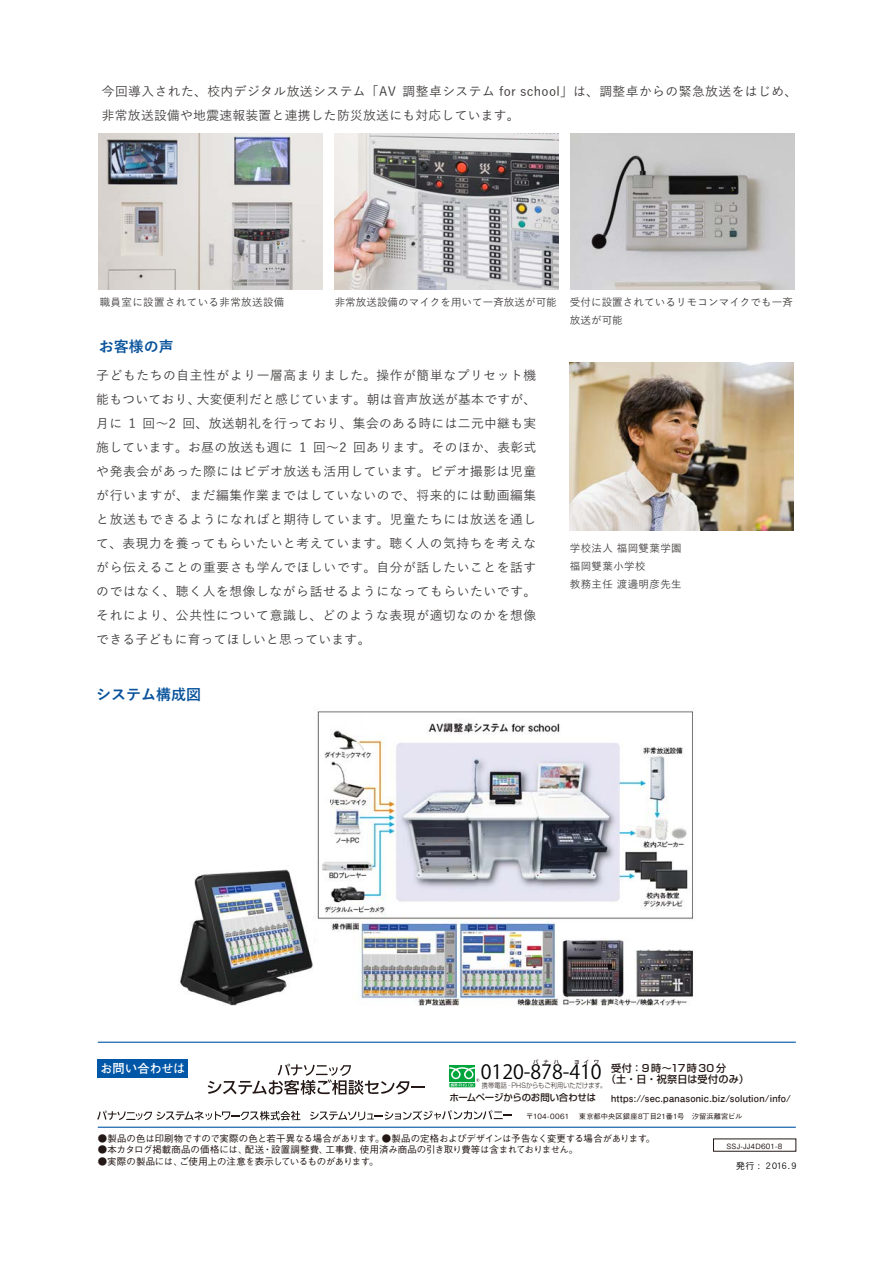
<style>
.page{position:relative;width:893px;height:1263px;background:#fff}
.page>*{position:absolute;margin:0;border:0;box-sizing:border-box;transform-origin:0 0}
.t1{font:19.5px "Koz Go Pr 6 N";color:#000}
.t2{font:700 15px "Yu Go";color:#07529b}
.t3{font:500 12.75px/24px "Yu Go";letter-spacing:.03em;color:#3d3a39;text-align:justify}
.t4{font:700 12.3px "Futo Go B101 Pro";letter-spacing:-.01em;color:#fff}
.t5{font:500 10.5px/18px "Yu Go";letter-spacing:.015em;color:#3d3a39}
.t6{font:500 10.5px/18px "Yu Go";letter-spacing:.035em;color:#3d3a39}
.t7{font:500 10.2px/11.6px "Shin Go Pro";letter-spacing:.02em;color:#231815}
.t8{font:500 9.45px "Gothic BBB Pro";letter-spacing:.01em;color:#231815}
.t9{font:700 9.45px "Futo Go B101 Pro";letter-spacing:.02em;color:#231815}
.t10{font:500 9.45px "Shin Go Pro";letter-spacing:-.02em;color:#231815}
.t11{font:9px "DFHS Gothic W3 MP RKSJ H";letter-spacing:.035em;color:#000}
.t12{font:500 7.2px "Gothic BBB Pro";letter-spacing:.02em;color:#231815}
.t13{font:300 6.75px "Shin Go Pro";letter-spacing:.02em;color:#231815;scale:.9 1}
.t14{font:500 5.4px "Shin Go Pro";letter-spacing:.895em;color:#231815}
</style>
<div class="page">
<img style="left:180px;top:708px;width:514px;height:298px">
<hr style="left:98px;top:1127px;width:698px;height:1px;background:#0056a7">
<hr style="left:98px;top:1042px;width:698px;height:1px;background:#0056a7">
<div style="left:98px;top:1059px;width:90px;height:19px;background:#0056a7"></div>
<div style="left:449px;top:1064px;width:26px;height:17px;background:#00a53c"></div>
<svg style="left:449px;top:1067px;width:30px;height:20px"></svg>
<svg style="left:97px;top:1110px;width:203px;height:10px"></svg>
<svg style="left:208px;top:1064px;width:217px;height:31px"></svg>
<svg style="left:310px;top:1110px;width:202px;height:10px"></svg>
<img style="left:569px;top:363px;width:224px;height:168px">
<img style="left:98px;top:134px;width:224px;height:155px">
<img style="left:334px;top:134px;width:224px;height:155px">
<img style="left:570px;top:134px;width:224px;height:155px">
<p class="t3" style="left:102px;top:77px;width:697px">今回導入された、校内デジタル放送システム「AV 調整卓システム for school」は、調整卓からの緊急放送をはじめ、非常放送設備や地震速報装置と連携した防災放送にも対応しています。</p>
<p class="t6" style="left:100px;top:292px;width:186px">職員室に設置されている非常放送設備</p>
<p class="t5" style="left:570px;top:292px;width:225px;text-indent:-235px">非常放送設備のマイクを用いて一斉放送が可能 受付に設置されているリモコンマイクでも一斉放送が可能</p>
<p class="t2" style="left:99px;top:338px;width:76px">お客様の声</p>
<p class="t3" style="left:96px;top:361px;width:442px">子どもたちの自主性がより一層高まりました。操作が簡単なプリセット機能もついており、大変便利だと感じています。朝は音声放送が基本ですが、月に 1 回～2 回、放送朝礼を行っており、集会のある時には二元中継も実施しています。お昼の放送も週に 1 回～2 回あります。そのほか、表彰式や発表会があった際にはビデオ放送も活用しています。ビデオ撮影は児童が行いますが、まだ編集作業まではしていないので、将来的には動画編集と放送もできるようになればと期待しています。児童たちには放送を通して、表現力を養ってもらいたいと考えています。聴く人の気持ちを考えながら伝えることの重要さも学んでほしいです。自分が話したいことを話すのではなく、聴く人を想像しながら話せるようになってもらいたいです。それにより、公共性について意識し、どのような表現が適切なのかを想像できる子どもに育ってほしいと思っています。</p>
<p class="t2" style="left:96px;top:686px;width:106px">システム構成図</p>
<p class="t6" style="left:570px;top:538px;width:113px">学校法人 福岡雙葉学園福岡雙葉小学校<br>教務主任 渡邊明彦先生</p>
<p class="t4" style="left:100px;top:1059px;width:87px">お問い合わせは</p>
<p class="t14" style="left:533px;top:1058px;width:27px">パナハ</p>
<p class="t14" style="left:574px;top:1058px;width:27px">ヨイワ</p>
<p class="t13" style="left:482px;top:1080px;width:140px">携帯電話・PHSからもご利用いただけます。</p>
<p class="t12" style="left:526px;top:1111px;width:218px">〒104-0061 　東京都中央区銀座8丁目21番1号　汐留浜離宮ビル</p>
<p class="t7" style="left:606px;top:1061px;width:145px;text-indent:5px">受付：9時～17時 30 分<br>（土・日・祝祭日は受付のみ）</p>
<h1 class="t1" style="left:481px;top:1061px;width:122px">0120-878-410</h1>
<p class="t10" style="left:449px;top:1090px;width:148px">ホームページからのお問い合わせは</p>
<p class="t9" style="left:611px;top:1090px;width:181px">https://sec.panasonic.biz/solution/info/</p>
<p class="t8" style="left:98px;top:1131px;width:559px">●製品の色は印刷物ですので実際の色と若干異なる場合があります。●製品の定格およびデザインは予告なく変更する場合があります。</p>
<p class="t8" style="left:98px;top:1142px;width:482px">●本カタログ掲載商品の価格には、配送・設置調整費、工事費、使用済み商品の引き取り費等は含まれておりません。</p>
<p class="t8" style="left:98px;top:1153px;width:282px">●実際の製品には、ご使用上の注意を表示しているものがあります。</p>
<p class="t12" style="left:726px;top:1140px;width:57px">SSJ-JJ4D601-8</p>
<p class="t11" style="left:736px;top:1161px;width:62px">発行 : 2016.9</p>
</div>
